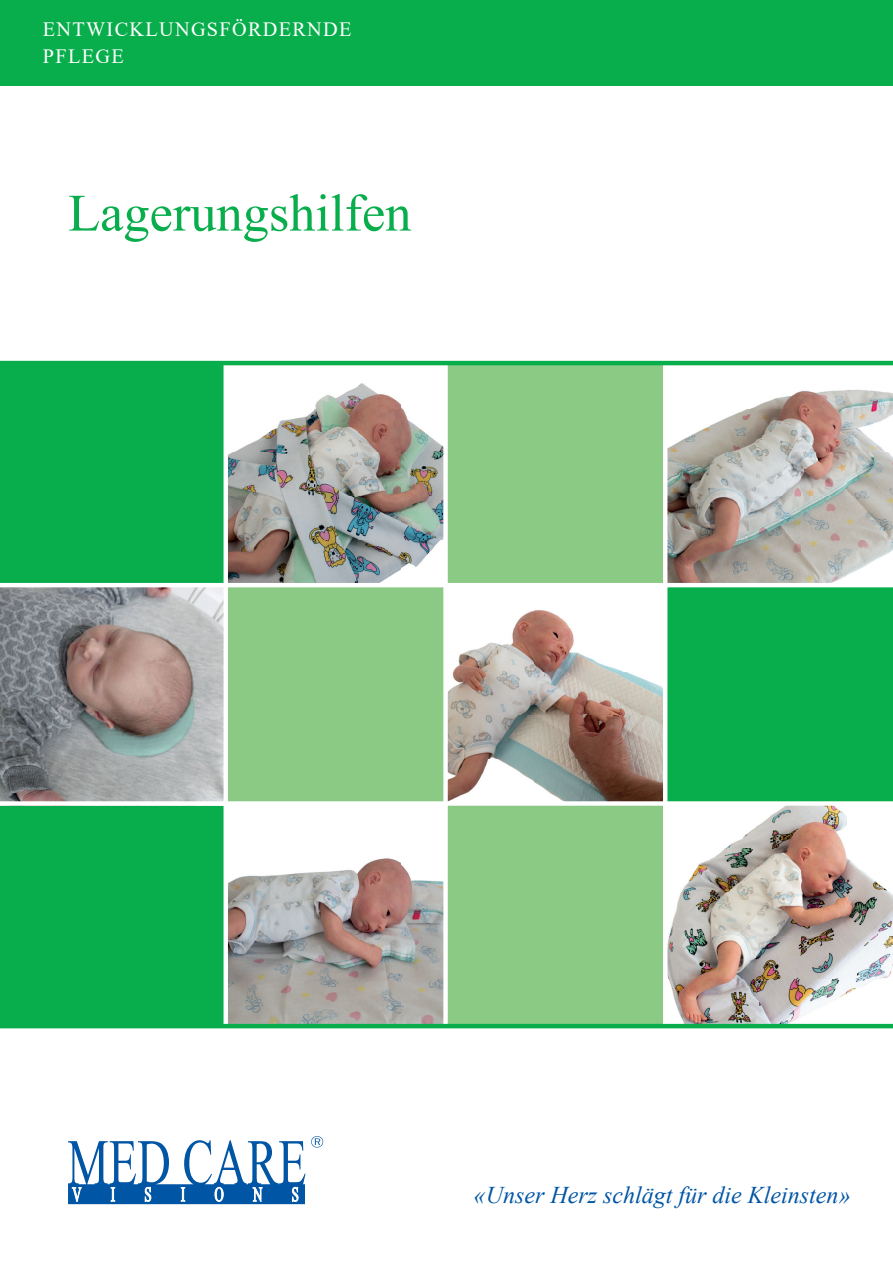
<style>
.page{position:relative;width:893px;height:1263px;background:#fff}
.page>*{position:absolute;margin:0;border:0;box-sizing:border-box;transform-origin:0 0}
.t1{font:52.5px "Times New Roman";color:#08ae4c}
.t2{font:italic 24px "Times New Roman";color:#0155a5}
.t3{font:20.25px/27px "Times New Roman";letter-spacing:.065em;color:#fff}
</style>
<div class="page">
<div style="left:0;top:0;width:893px;height:85px;background:#08ae4c"></div>
<svg style="left:68px;top:1136px;width:255px;height:68px"></svg>
<div style="left:0;top:365px;width:226px;height:220px;background:#08ae4c"></div>
<div style="left:0;top:804px;width:226px;height:220px;background:#08ae4c"></div>
<div style="left:226px;top:585px;width:220px;height:219px;background:#8aca84"></div>
<div style="left:665px;top:585px;width:228px;height:219px;background:#08ae4c"></div>
<div style="left:446px;top:365px;width:219px;height:220px;background:#8aca84"></div>
<div style="left:446px;top:804px;width:219px;height:220px;background:#8aca84"></div>
<img style="left:667px;top:806px;width:226px;height:218px">
<img style="left:448px;top:610px;width:215px;height:191px">
<img style="left:667px;top:389px;width:226px;height:194px">
<img style="left:0;top:587px;width:224px;height:214px">
<img style="left:228px;top:383px;width:215px;height:200px">
<img style="left:228px;top:858px;width:215px;height:166px">
<hr style="left:663px;top:361px;width:4px;height:667px;background:#fff">
<hr style="left:224px;top:361px;width:4px;height:667px;background:#fff">
<div style="left:443px;top:361px;width:5px;height:667px;background:#fff"></div>
<hr style="left:0;top:583px;width:893px;height:4px;background:#fff">
<div style="left:0;top:801px;width:893px;height:5px;background:#fff"></div>
<hr style="left:0;top:1024px;width:893px;height:4px;background:#08ae4c">
<hr style="left:0;top:361px;width:893px;height:4px;background:#08ae4c">
<p class="t3" style="left:43px;top:15px;width:310px">ENTWICKLUNGSFÖRDERNDE<br>PFLEGE</p>
<h1 class="t1" style="left:68px;top:176px;width:345px">Lagerungshilfen</h1>
<p class="t2" style="left:474px;top:1178px;width:378px">«Unser Herz schlägt für die Kleinsten»</p>
</div>
